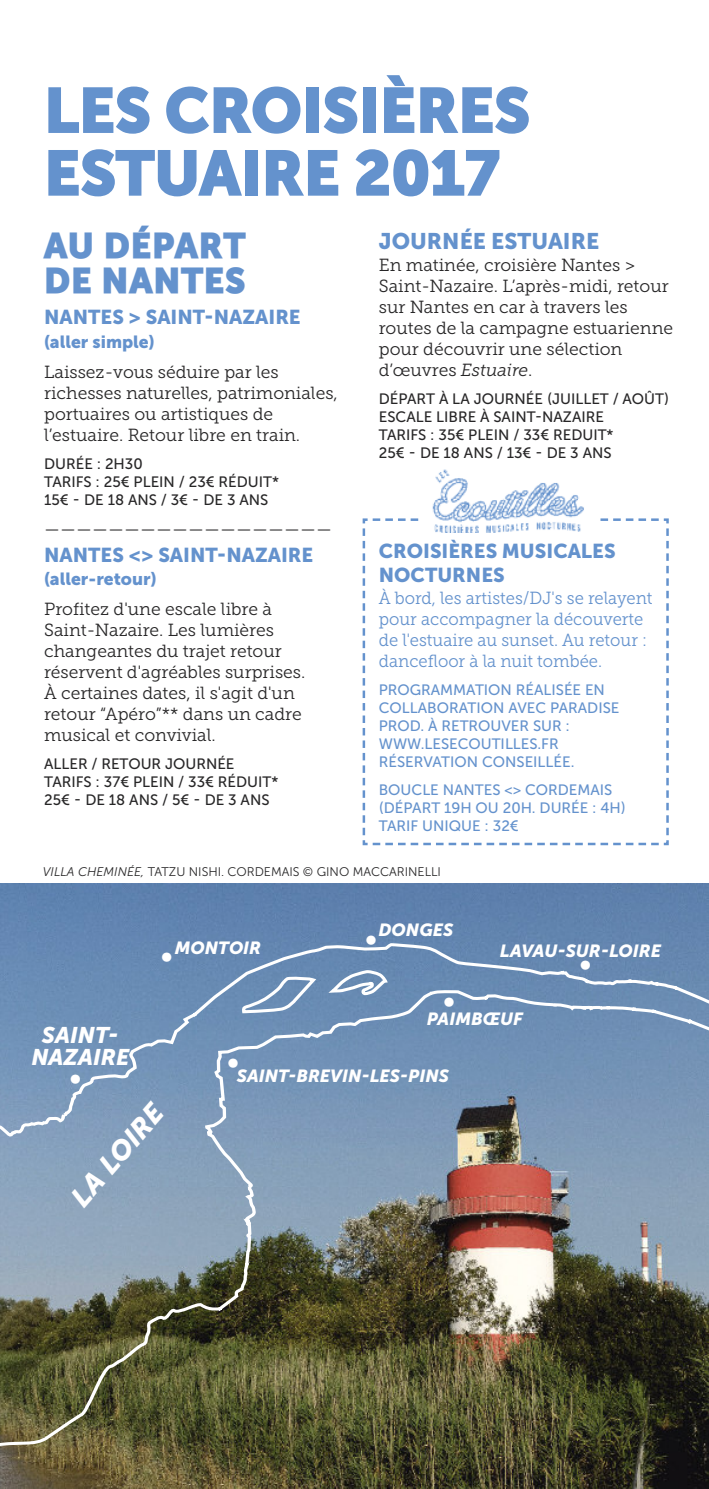
<style>
.page{position:relative;width:709px;height:1489px;background:#fff}
.page>*{position:absolute;margin:0;border:0;box-sizing:border-box;transform-origin:0 0}
.t1{font:900 61.5px/62.8px "Museo Sans";color:#6492cd}
.t2{font:900 35px/35px "Museo Sans";letter-spacing:.025em;color:#6492cd}
.t3{font:italic 27.75px "Museo Sans 900";color:#fff}
.t4{font:italic 22.5px/22.5px "Museo Sans 900";color:#fff;text-align:center}
.t5{font:22.5px "Museo Sans 900";color:#6492cd}
.t6{font:20px/24px "Museo Sans 900";color:#6492cd}
.t7{font:17.5px/21px "Museo Slab 300";color:#272627}
.t8{font:17.5px/21px "Museo Slab 300";color:#6492cd;scale:.95 1}
.t9{font:italic 17.5px "Museo Sans 900";color:#fff}
.t10{font:17.5px "Museo Sans 900";color:#6492cd}
.t11{font:15px/18px "Museo Sans 500";color:#272627}
.t12{font:15px/18px "Museo Sans 500";color:#6492cd}
.t13{font:12.5px "Museo Sans 300";color:#272627}
.s1{font-style:italic}
</style>
<div class="page">
<img style="left:0;top:883px;width:709px;height:605px">
<svg style="left:0;top:941px;width:709px;height:509px;background:#6f7d83"></svg>
<svg style="left:362px;top:518px;width:307px;height:328px"></svg>
<img style="left:422px;top:469px;width:173px;height:63px">
<h1 class="t1" style="left:44px;top:80px;width:487px">LES CROISIÈRES<br>ESTUAIRE 2017</h1>
<h2 class="t2" style="left:44px;top:228px;width:203px">AU DÉPART<br>DE NANTES</h2>
<p class="t6" style="left:44px;top:305px;width:258px">NANTES &gt; SAINT-NAZAIRE</p>
<p class="t10" style="left:44px;top:331px;width:112px">(ALLER SIMPLE)</p>
<p class="t7" style="left:44px;top:362px;width:295px">Laissez-vous séduire par les richesses naturelles, patrimoniales, portuaires ou artistiques de l’estuaire. Retour libre en train.</p>
<p class="t11" style="left:44px;top:454px;width:236px">DURÉE : 2H30<br>TARIFS : 25€ PLEIN / 23€ RÉDUIT*<br>15€ - DE 18 ANS / 3€ - DE 3 ANS</p>
<p class="t7" style="left:44px;top:519px;width:289px">——————————————————</p>
<p class="t6" style="left:44px;top:543px;width:271px">NANTES &lt;&gt; SAINT-NAZAIRE</p>
<p class="t10" style="left:44px;top:568px;width:114px">(ALLER-RETOUR)</p>
<p class="t7" style="left:44px;top:599px;width:263px">Profitez d'une escale libre à<br>Saint-Nazaire. Les lumières changeantes du trajet retour réservent d'agréables surprises.<br>À certaines dates, il s'agit d'un retour “Apéro”** dans un cadre musical et convivial.</p>
<p class="t11" style="left:44px;top:754px;width:236px">ALLER / RETOUR JOURNÉE<br>TARIFS : 37€ PLEIN / 33€ RÉDUIT*<br>25€ - DE 18 ANS / 5€ - DE 3 ANS</p>
<p class="t5" style="left:379px;top:227px;width:222px">JOURNÉE ESTUAIRE</p>
<p class="t7" style="left:379px;top:256px;width:296px">En matinée, croisière Nantes &gt;<br>Saint-Nazaire. L’après-midi, retour sur Nantes en car à travers les routes de la campagne estuarienne pour découvrir une sélection d’œuvres <span class="s1">Estuaire</span>.</p>
<p class="t11" style="left:379px;top:390px;width:292px">DÉPART À LA JOURNÉE (JUILLET / AOÛT)<br>ESCALE LIBRE À SAINT-NAZAIRE<br>TARIFS : 35€ PLEIN / 33€ REDUIT*<br>25€ - DE 18 ANS / 13€ - DE 3 ANS</p>
<p class="t6" style="left:379px;top:539px;width:238px">CROISIÈRES MUSICALES<br>NOCTURNES</p>
<p class="t8" style="left:379px;top:589px;width:289px">À bord, les artistes/DJ's se relayent pour accompagner la découverte de l'estuaire au sunset. Au retour : dancefloor à la nuit tombée.</p>
<p class="t12" style="left:379px;top:680px;width:242px">PROGRAMMATION RÉALISÉE EN<br>COLLABORATION AVEC PARADISE<br>PROD. À RETROUVER SUR :<br>WWW.LESECOUTILLES.FR<br>RÉSERVATION CONSEILLÉE.</p>
<p class="t12" style="left:379px;top:780px;width:249px">BOUCLE NANTES &lt;&gt; CORDEMAIS (DÉPART 19H OU 20H. DURÉE : 4H)<br>TARIF UNIQUE : 32€</p>
<p class="t13" style="left:43px;top:863px;width:399px"><span class="s1">VILLA CHEMINÉE,</span> TATZU NISHI. CORDEMAIS © GINO MACCARINELLI</p>
<p class="t9" style="left:378px;top:920px;width:76px">DONGES</p>
<p class="t4" style="left:366px;top:928px;width:13px">∞</p>
<p class="t9" style="left:175px;top:937px;width:88px">MONTOIR</p>
<p class="t9" style="left:500px;top:940px;width:163px">LAVAU-SUR-LOIRE</p>
<p class="t4" style="left:162px;top:945px;width:13px">∞</p>
<p class="t4" style="left:581px;top:954px;width:13px">∞</p>
<p class="t4" style="left:444px;top:990px;width:13px">∞</p>
<p class="t9" style="left:427px;top:1008px;width:98px">PAIMBŒUF</p>
<p class="t4" style="left:31px;top:1023px;width:99px">SAINT-<br>NAZAIRE</p>
<p class="t4" style="left:228px;top:1051px;width:13px">∞</p>
<p class="t4" style="left:71px;top:1067px;width:13px">∞</p>
<p class="t9" style="left:237px;top:1065px;width:214px">SAINT-BREVIN-LES-PINS</p>
<h3 class="t3" style="left:64px;top:1191px;width:126px;rotate:-49deg">LA LOIRE</h3>
</div>
